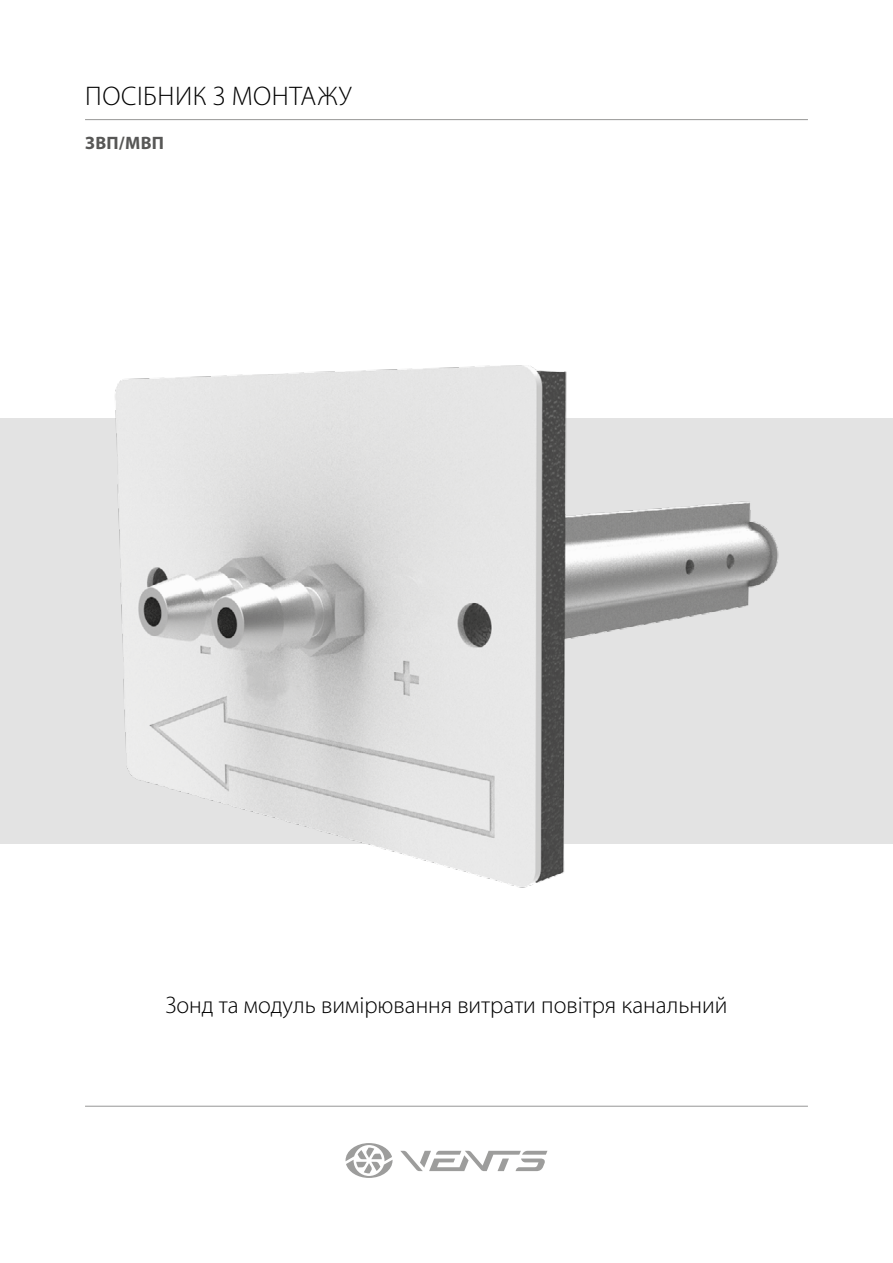
<style>
.page{position:relative;width:893px;height:1263px;background:#fff}
.page>*{position:absolute;margin:0;border:0;box-sizing:border-box;transform-origin:0 0}
.t1{font:300 27px "Myriad Pro";letter-spacing:.02em;color:#000}
.t2{font:300 24px "Myriad Pro";color:#000}
.t3{font:700 18px "Myriad Pro";letter-spacing:.02em;color:#575756}
</style>
<div class="page">
<svg style="left:400px;top:1151px;width:147px;height:20px"></svg>
<svg style="left:346px;top:1143px;width:47px;height:35px"></svg>
<hr style="left:85px;top:119px;width:723px;height:1px;background:#9d9d9c">
<div style="left:0;top:419px;width:893px;height:425px;background:#e3e3e3"></div>
<hr style="left:85px;top:1106px;width:723px;height:1px;background:#9d9d9c">
<img style="left:94px;top:365px;width:705px;height:523px">
<p class="t1" style="left:85px;top:81px;width:268px">ПОСІБНИК З МОНТАЖУ</p>
<p class="t3" style="left:85px;top:131px;width:80px">ЗВП/МВП</p>
<p class="t2" style="left:165px;top:992px;width:564px">Зонд та модуль вимірювання витрати повітря канальний</p>
</div>
